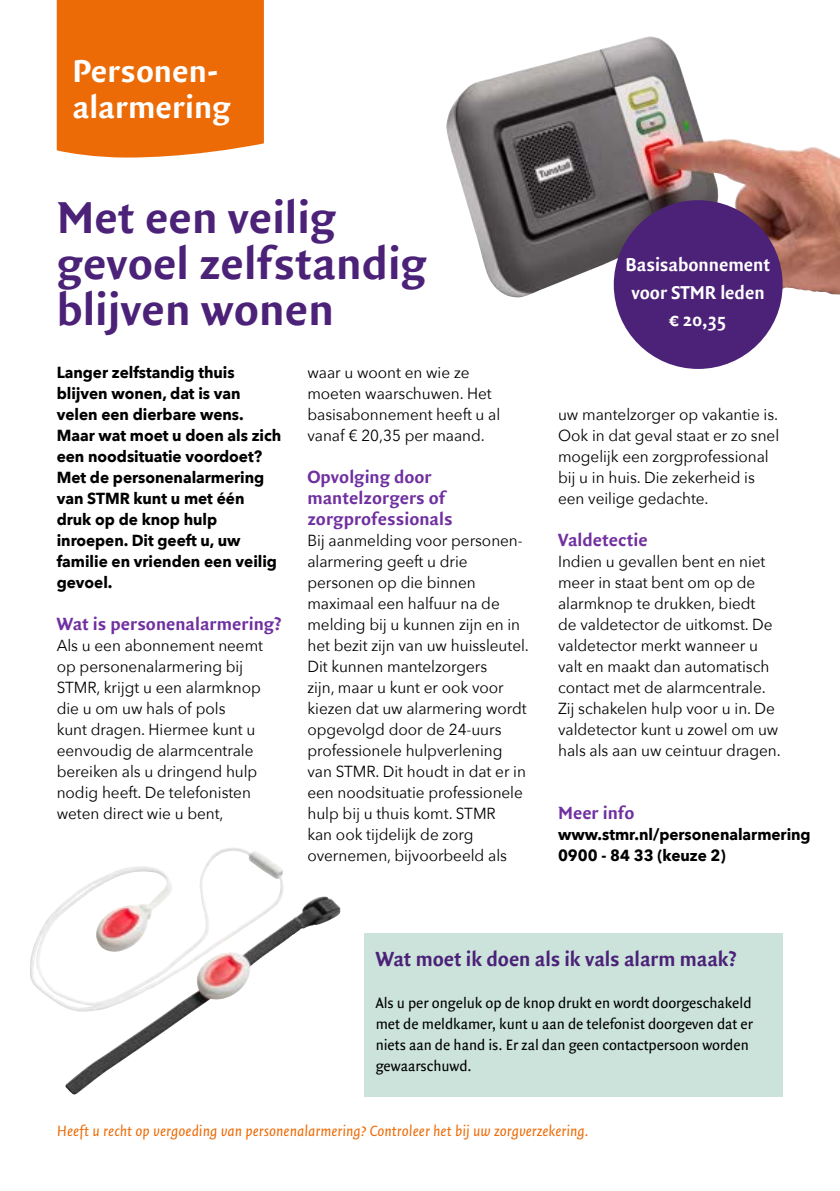
<style>
.page{position:relative;width:840px;height:1191px;background:#fff}
.page>*{position:absolute;margin:0;border:0;box-sizing:border-box;transform-origin:0 0}
.t1{font:700 48px/46px "Quadraat Sans";color:#4c2178}
.t2{font:700 34px/36px "Quadraat Sans";color:#fff}
.t3{font:700 22px "Quadraat Sans";letter-spacing:-.005em;color:#4c2178;scale:.96 1}
.t4{font:700 20px/27.4px "Quadraat Sans";letter-spacing:-.005em;color:#fff;text-align:center;scale:.96 1}
.t5{font:700 19px/21px "Quadraat Sans";color:#7030a0}
.t6{font:16px/21px "Avenir Next";letter-spacing:-.005em;color:#000;scale:.96 1}
.t7{font:700 16px/21px "Avenir Next";letter-spacing:-.005em;color:#000;scale:.96 1}
.t8{font:16px/21px "Quadraat Sans";letter-spacing:-.005em;color:#000;scale:.96 1}
.t9{font:italic 16px "Quadraat Sans";color:#ed6b06}
</style>
<div class="page">
<img style="left:446px;top:36px;width:393px;height:261px">
<div style="left:364px;top:933px;width:418px;height:163px;background:#cbe3da"></div>
<div style="left:57px;top:0;width:207px;height:157px;background:#ed6b06"></div>
<div style="left:613px;top:200px;width:169px;height:169px;background:#4c2178;border-radius:50%"></div>
<img style="left:165px;top:848px;width:67px;height:120px">
<h2 class="t2" style="left:72px;top:54px;width:160px">Personen&shy;alarmering</h2>
<h1 class="t1" style="left:57px;top:195px;width:371px">Met een veilig gevoel zelfstandig blijven wonen</h1>
<p class="t7" style="left:57px;top:362px;width:235px">Langer zelfstandig thuis blijven wonen, dat is van velen een dierbare wens.<br>Maar wat moet u doen als zich een noodsituatie voordoet?<br>Met de personenalarmering van STMR kunt u met één druk op de knop hulp inroepen. Dit geeft u, uw familie en vrienden een veilig gevoel.</p>
<p class="t5" style="left:57px;top:614px;width:226px">Wat is personenalarmering?</p>
<p class="t6" style="left:57px;top:634px;width:216px">Als u een abonnement neemt op personenalarmering bij<br>STMR, krijgt u een alarmknop die u om uw hals of pols<br>kunt dragen. Hiermee kunt u eenvoudig de alarmcentrale bereiken als u dringend hulp nodig heeft. De telefonisten weten direct wie u bent,</p>
<p class="t6" style="left:307px;top:361px;width:202px">waar u woont en wie ze moeten waarschuwen. Het basisabonnement heeft u al vanaf € 20,35 per maand.</p>
<p class="t5" style="left:307px;top:467px;width:147px">Opvolging door mantelzorgers of zorgprofessionals</p>
<p class="t6" style="left:307px;top:529px;width:232px">Bij aanmelding voor personen&shy;alarmering geeft u drie personen op die binnen maximaal een halfuur na de melding bij u kunnen zijn en in het bezit zijn van uw huissleutel.<br>Dit kunnen mantelzorgers<br>zijn, maar u kunt er ook voor kiezen dat uw alarmering wordt opgevolgd door de 24-uurs professionele hulpverlening van STMR. Dit houdt in dat er in een noodsituatie professionele hulp bij u thuis komt. STMR<br>kan ook tijdelijk de zorg overnemen, bijvoorbeeld als</p>
<p class="t4" style="left:625px;top:251px;width:152px">Basisabonnement voor STMR leden € 20,35</p>
<p class="t6" style="left:557px;top:403px;width:232px">uw mantelzorger op vakantie is.<br>Ook in dat geval staat er zo snel mogelijk een zorgprofessional bij u in huis. Die zekerheid is een veilige gedachte.</p>
<p class="t5" style="left:557px;top:530px;width:91px">Valdetectie</p>
<p class="t6" style="left:557px;top:550px;width:233px">Indien u gevallen bent en niet meer in staat bent om op de alarmknop te drukken, biedt<br>de valdetector de uitkomst. De valdetector merkt wanneer u valt en maakt dan automatisch contact met de alarmcentrale.<br>Zij schakelen hulp voor u in. De valdetector kunt u zowel om uw hals als aan uw ceintuur dragen.</p>
<p class="t5" style="left:557px;top:803px;width:78px">Meer info</p>
<p class="t7" style="left:557px;top:824px;width:264px">www.stmr.nl/personenalarmering<br>0900 - 84 33 (keuze 2)</p>
<h3 class="t3" style="left:375px;top:947px;width:377px">Wat moet ik doen als ik vals alarm maak?</h3>
<p class="t8" style="left:375px;top:992px;width:394px">Als u per ongeluk op de knop drukt en wordt doorgeschakeld met de meldkamer, kunt u aan de telefonist doorgeven dat er niets aan de hand is. Er zal dan geen contactpersoon worden gewaarschuwd.</p>
<p class="t9" style="left:57px;top:1122px;width:532px">Heeft u recht op vergoeding van personenalarmering? Controleer het bij uw zorgverzekering.</p>
</div>
